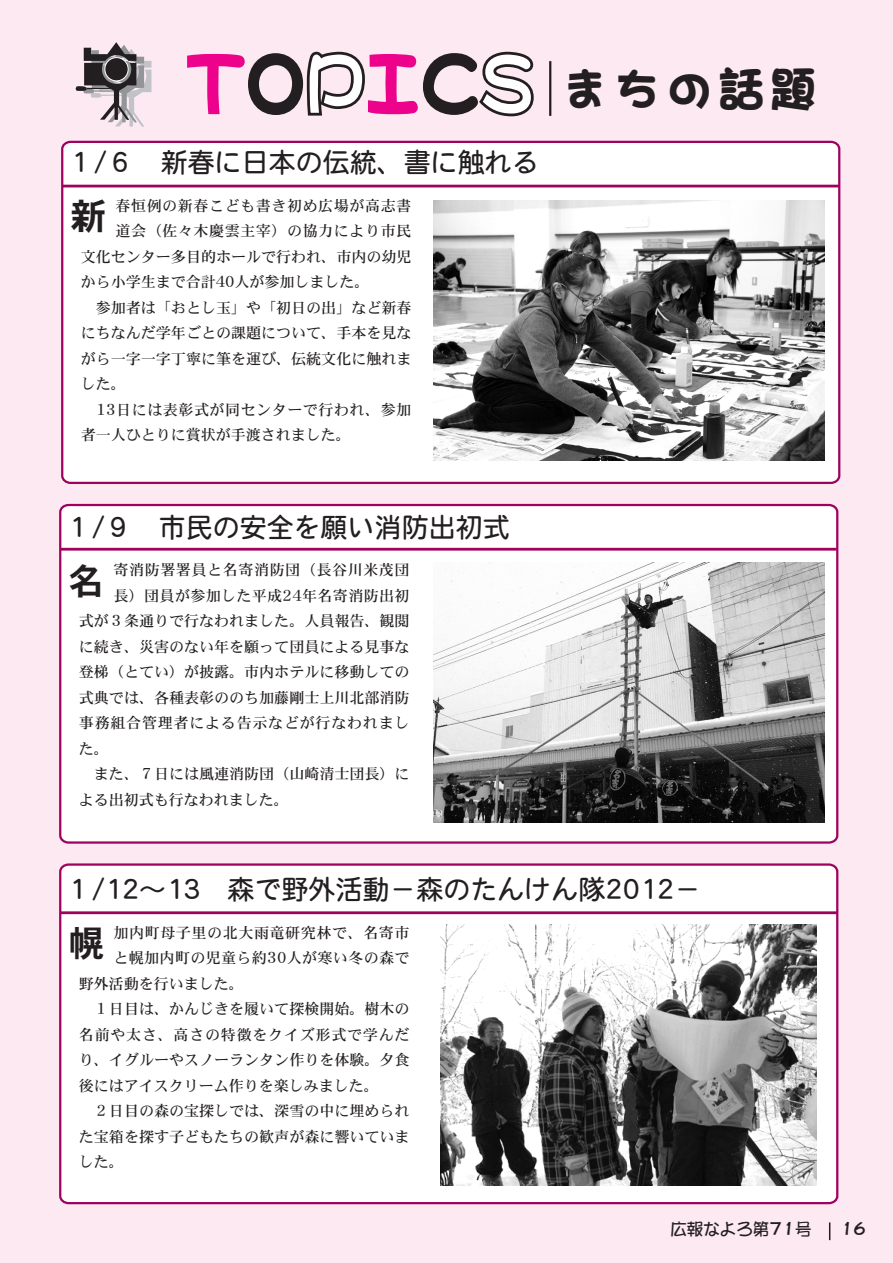
<style>
.page{position:relative;width:893px;height:1263px;background:#fce9f1}
.page>*{position:absolute;margin:0;border:0;box-sizing:border-box;transform-origin:0 0}
.t1{font:47.25px "DFP Brush RDCID W12";letter-spacing:.1em;color:#231f20}
.t2{font:36px "DFPHS Gothic CID W7";color:#231f20}
.t3{font:27px "DFPHS Maru Gothic CID W4";color:#231f20}
.t4{font:16.5px "DFPPOP1 CID W5";color:#231f20}
.t5{font:15px "DFPHS Mincho CID W5";color:#231f20}
.t6{font:15px "DFPHS Mincho CID W5";letter-spacing:.04em;color:#231f20}
.t7{font:15px "DFPHS Mincho CID W5";letter-spacing:.05em;color:#231f20}
.t8{font:15px "DFPHS Mincho CID W5";letter-spacing:.025em;color:#231f20}
.t9{font:15px "DFPHS Mincho CID W5";letter-spacing:.035em;color:#231f20}
.s1{font-size:81.9px;color:#ed028c}
.s2{font-size:81.9px}
.s3{font-size:81.9px;color:#fff}
</style>
<div class="page">
<svg style="left:306px;top:51px;width:59px;height:65px"></svg>
<svg style="left:479px;top:51px;width:55px;height:66px"></svg>
<hr style="left:549px;top:61px;width:2px;height:55px;background:#231f20">
<svg style="left:75px;top:42px;width:76px;height:85px"></svg>
<svg style="left:829px;top:1222px;width:1px;height:18px"></svg>
<div style="left:61px;top:140px;width:780px;height:344px;background:#fff"></div>
<img style="left:433px;top:200px;width:391px;height:261px">
<div style="left:59px;top:503px;width:780px;height:341px;background:#fff"></div>
<hr style="left:62px;top:185px;width:777px;height:2px;background:#9e015e">
<hr style="left:60px;top:548px;width:776px;height:3px;background:#9e015e">
<div style="left:59px;top:863px;width:780px;height:342px;background:#fff"></div>
<hr style="left:60px;top:911px;width:777px;height:3px;background:#9e015e">
<img style="left:433px;top:562px;width:391px;height:261px">
<img style="left:441px;top:924px;width:375px;height:261px">
<p class="t1" style="left:186px;top:63px;width:632px"><span class="s1">T</span><span class="s2">O</span><span class="s3">P</span><span class="s1">I</span><span class="s2">C</span><span class="s3">S</span> まちの話題</p>
<p class="t3" style="left:67px;top:148px;width:473px">１/６　新春に日本の伝統、書に触れる</p>
<p class="t6" style="left:115px;top:197px;width:297px">春恒例の新春こども書き初め広場が高志書</p>
<p class="t6" style="left:115px;top:223px;width:297px">道会（佐々木慶雲主宰）の協力により市民</p>
<p class="t5" style="left:81px;top:248px;width:332px">文化センター多目的ホールで行われ、市内の幼児</p>
<p class="t5" style="left:81px;top:274px;width:290px">から小学生まで合計40人が参加しました。</p>
<p class="t5" style="left:81px;top:299px;width:332px">　参加者は「おとし玉」や「初日の出」など新春</p>
<p class="t5" style="left:81px;top:325px;width:332px">にちなんだ学年ごとの課題について、手本を見な</p>
<p class="t5" style="left:81px;top:350px;width:332px">がら一字一字丁寧に筆を運び、伝統文化に触れま</p>
<p class="t5" style="left:81px;top:376px;width:46px">した。</p>
<p class="t9" style="left:81px;top:401px;width:332px">　13日には表彰式が同センターで行われ、参加</p>
<p class="t5" style="left:81px;top:427px;width:271px">者一人ひとりに賞状が手渡されました。</p>
<p class="t2" style="left:70px;top:197px;width:37px">新</p>
<p class="t3" style="left:65px;top:513px;width:446px">１/９　市民の安全を願い消防出初式</p>
<p class="t6" style="left:113px;top:562px;width:298px">寄消防署署員と名寄消防団（長谷川米茂団</p>
<p class="t8" style="left:113px;top:587px;width:297px">長）団員が参加した平成24年名寄消防出初</p>
<p class="t5" style="left:79px;top:613px;width:332px">式が３条通りで行なわれました。人員報告、観閲</p>
<p class="t5" style="left:79px;top:638px;width:332px">に続き、災害のない年を願って団員による見事な</p>
<p class="t5" style="left:79px;top:664px;width:332px">登梯（とてい）が披露。市内ホテルに移動しての</p>
<p class="t5" style="left:79px;top:689px;width:332px">式典では、各種表彰ののち加藤剛士上川北部消防</p>
<p class="t7" style="left:79px;top:715px;width:332px">事務組合管理者による告示などが行なわれまし</p>
<p class="t5" style="left:79px;top:740px;width:31px">た。</p>
<p class="t5" style="left:79px;top:766px;width:332px">　また、７日には風連消防団（山崎清士団長）に</p>
<p class="t5" style="left:79px;top:791px;width:211px">よる出初式も行なわれました。</p>
<p class="t2" style="left:68px;top:561px;width:37px">名</p>
<p class="t3" style="left:65px;top:875px;width:638px">１/12～13　森で野外活動－森のたんけん隊2012－</p>
<p class="t6" style="left:113px;top:924px;width:298px">加内町母子里の北大雨竜研究林で、名寄市</p>
<p class="t8" style="left:113px;top:949px;width:297px">と幌加内町の児童ら約30人が寒い冬の森で</p>
<p class="t5" style="left:79px;top:975px;width:167px">野外活動を行いました。</p>
<p class="t5" style="left:79px;top:1000px;width:332px">　１日目は、かんじきを履いて探検開始。樹木の</p>
<p class="t7" style="left:79px;top:1026px;width:332px">名前や太さ、高さの特徴をクイズ形式で学んだ</p>
<p class="t5" style="left:79px;top:1051px;width:332px">り、イグルーやスノーランタン作りを体験。夕食</p>
<p class="t5" style="left:79px;top:1077px;width:302px">後にはアイスクリーム作りを楽しみました。</p>
<p class="t5" style="left:79px;top:1102px;width:332px">　２日目の森の宝探しでは、深雪の中に埋められ</p>
<p class="t5" style="left:79px;top:1128px;width:332px">た宝箱を探す子どもたちの歓声が森に響いていま</p>
<p class="t5" style="left:79px;top:1153px;width:46px">した。</p>
<p class="t2" style="left:68px;top:923px;width:37px">幌</p>
<p class="t4" style="left:670px;top:1220px;width:143px">広報なよろ第71号</p>
<p class="t4" style="left:840px;top:1220px;width:27px">16</p>
</div>
